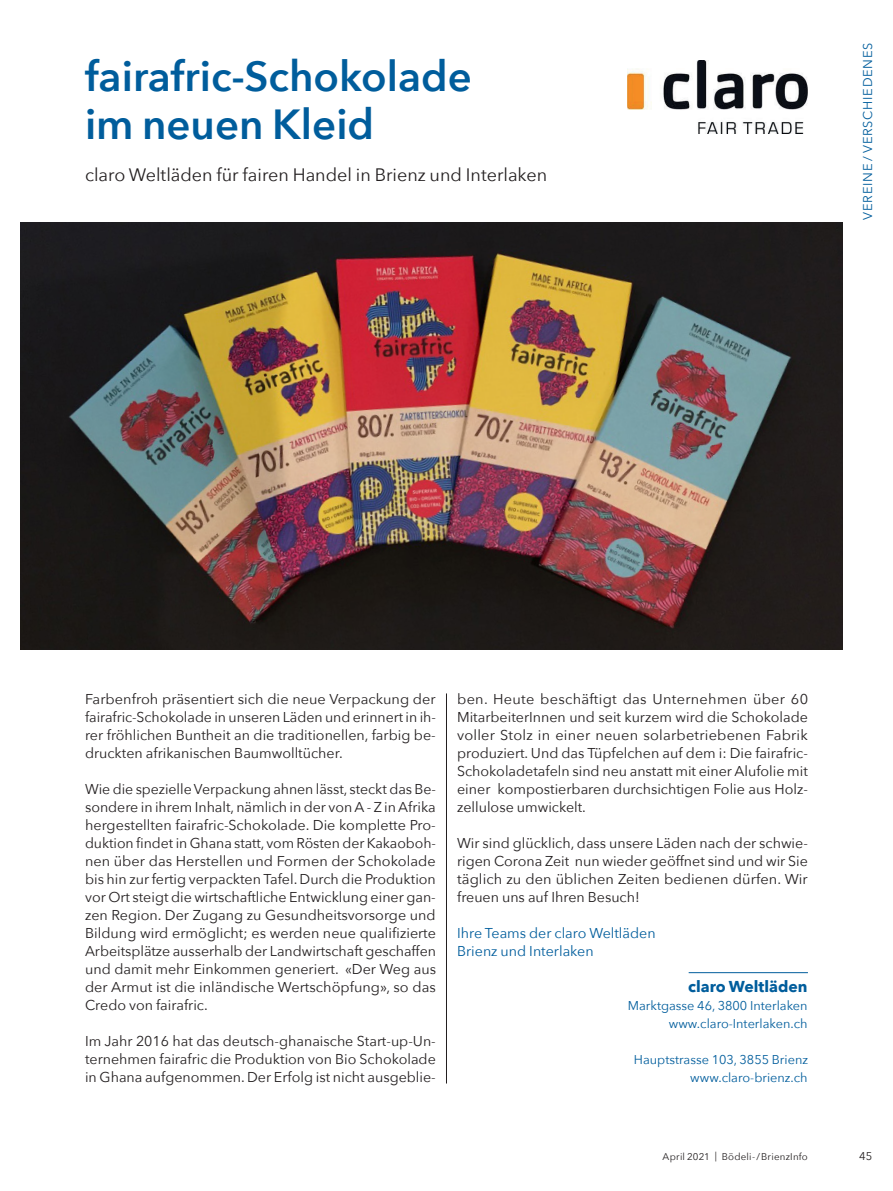
<style>
.page{position:relative;width:893px;height:1191px;background:#fff}
.page>*{position:absolute;margin:0;border:0;box-sizing:border-box;transform-origin:0 0}
.Titel{font:600 42px/48px "Avenir Next";color:#005d9c}
.Lead{font:18px "Avenir Next";color:#231f20}
.Kasten_Titel{font:700 15.75px "Avenir Next";color:#005d9c}
.Grundtext{font:14.25px/18px "Avenir Next";color:#231f20;text-align:justify}
.Grundtext-2{font:14.25px "Avenir Next";color:#005d9c}
.Kasten_GT{font:12.75px "Avenir Next";color:#005d9c}
.Rubriktitel{font:12.75px "Avenir Next";letter-spacing:.065em;color:#005d9c}
.t1{font:11.25px "Avenir Next";color:#231f20}
.t2{font:9.75px "Avenir Next";letter-spacing:.02em;color:#231f20}
</style>
<div class="page">
<hr style="left:446px;top:693px;width:1px;height:390px;background:#231f20">
<img style="left:21px;top:223px;width:821px;height:426px">
<img style="left:628px;top:61px;width:180px;height:73px">
<hr style="left:689px;top:972px;width:119px;height:1px;background:#005d9c">
<p class="Titel" style="left:85px;top:51px;width:388px">fairafric-Schokolade im neuen Kleid</p>
<p class="Lead" style="left:85px;top:159px;width:464px">claro Weltläden für fairen Handel in Brienz und Interlaken</p>
<p class="Rubriktitel" style="left:857px;top:220px;width:179px;rotate:-90deg">VEREINE / VERSCHIEDENES</p>
<p class="Grundtext" style="left:85px;top:689px;width:352px">Farbenfroh präsentiert sich die neue Verpackung der fairafric-Schokolade in unseren Läden und erinnert in ih&shy;rer fröhlichen Buntheit an die traditionellen, farbig be&shy;druckten afrikanischen Baumwolltücher.</p>
<p class="Grundtext" style="left:85px;top:779px;width:353px">Wie die spezielle Verpackung ahnen lässt, steckt das Be&shy;sondere in ihrem Inhalt, nämlich in der von A - Z in Afrika hergestellten fairafric-Schokolade. Die komplette Pro&shy;duktion findet in Ghana statt, vom Rösten der Kakaoboh&shy;nen über das Herstellen und Formen der Schokolade bis hin zur fertig verpackten Tafel. Durch die Produktion vor Ort steigt die wirtschaftliche Entwicklung einer gan&shy;zen Region. Der Zugang zu Gesundheitsvorsorge und Bildung wird ermöglicht; es werden neue qualifizierte Arbeitsplätze ausserhalb der Landwirtschaft geschaffen und damit mehr Einkommen generiert. «Der Weg aus der Armut ist die inländische Wertschöpfung», so das Credo von fairafric.</p>
<p class="Grundtext" style="left:85px;top:1031px;width:352px">Im Jahr 2016 hat das deutsch-ghanaische Start-up-Un&shy;ternehmen fairafric die Produktion von Bio Schokolade in Ghana aufgenommen. Der Erfolg ist nicht ausgeblie-</p>
<p class="Grundtext" style="left:457px;top:689px;width:352px">ben. Heute beschäftigt das Unternehmen über 60<br>MitarbeiterInnen und seit kurzem wird die Schokolade voller Stolz in einer neuen solarbetriebenen Fabrik produziert. Und das Tüpfelchen auf dem i: Die fairafric-Schokoladetafeln sind neu anstatt mit einer Alufolie mit einer kompostierbaren durchsichtigen Folie aus Holz&shy;zellulose umwickelt.</p>
<p class="Grundtext" style="left:457px;top:833px;width:352px">Wir sind glücklich, dass unsere Läden nach der schwie&shy;rigen Corona Zeit nun wieder geöffnet sind und wir Sie täglich zu den üblichen Zeiten bedienen dürfen. Wir freuen uns auf Ihren Besuch!</p>
<p class="Grundtext-2" style="left:457px;top:921px;width:200px">Ihre Teams der claro Weltläden</p>
<p class="Grundtext-2" style="left:457px;top:939px;width:138px">Brienz und Interlaken</p>
<p class="Kasten_Titel" style="left:688px;top:973px;width:121px">claro Weltläden</p>
<p class="Kasten_GT" style="left:628px;top:995px;width:181px">Marktgasse 46, 3800 Interlaken</p>
<p class="Kasten_GT" style="left:669px;top:1013px;width:140px">www.claro-Interlaken.ch</p>
<p class="Kasten_GT" style="left:634px;top:1049px;width:176px">Hauptstrasse 103, 3855 Brienz</p>
<p class="Kasten_GT" style="left:690px;top:1067px;width:119px">www.claro-brienz.ch</p>
<p class="t2" style="left:663px;top:1148px;width:147px">April 2021 | Bödeli-/BrienzInfo</p>
<p class="t1" style="left:859px;top:1147px;width:15px">45</p>
</div>
